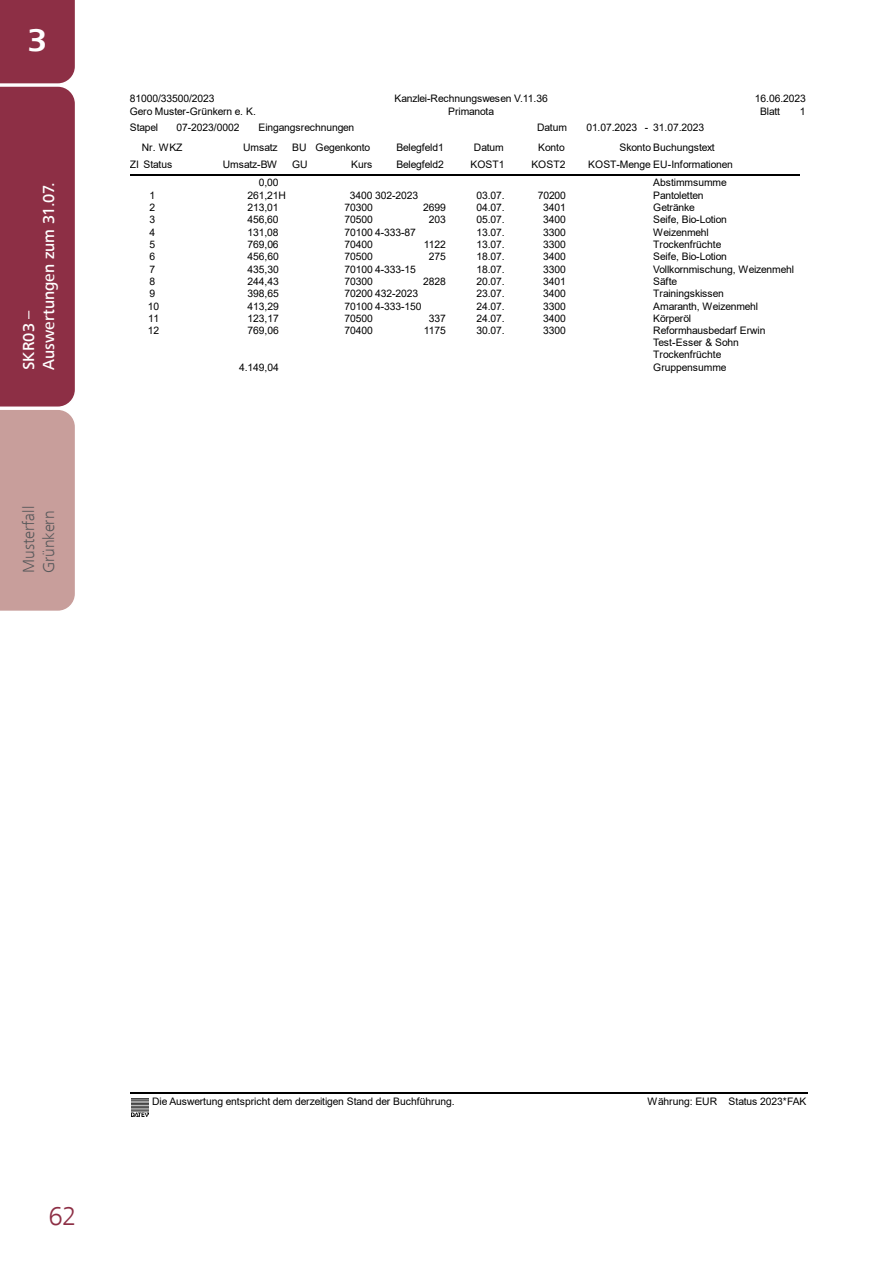
<style>
.page{position:relative;width:893px;height:1263px;background:#fff}
.page>*{position:absolute;margin:0;border:0;box-sizing:border-box;transform-origin:0 0}
.t1{font:700 33px "Frutiger Next Com";color:#fff}
.t2{font:300 27px "Frutiger Next Com";color:#8d2f45}
.t3{font:500 16.5px/19.8px "Frutiger Next Com";color:#fff}
.t4{font:300 16.5px/19.8px "Frutiger Next Com";color:#58595b}
.t5{font:10.35px/12.1px "Arial";letter-spacing:-.01em;color:#000}
</style>
<div class="page">
<svg style="left:0;top:0;width:75px;height:611px;background:#a25764"></svg>
<hr style="left:130px;top:174px;width:670px;height:1px;background:#000">
<hr style="left:130px;top:1092px;width:678px;height:2px;background:#000">
<img style="left:131px;top:1098px;width:18px;height:19px">
<h1 class="t1" style="left:28px;top:21px;width:21px">3</h1>
<h3 class="t3" style="left:19px;top:370px;width:190px;rotate:-90deg">SKR03 –<br>Auswertungen zum 31.07.</h3>
<h3 class="t4" style="left:19px;top:573px;width:68px;rotate:-90deg">Musterfall<br>Grünkern</h3>
<p class="t5" style="left:130px;top:92px;width:86px">81000/33500/2023</p>
<p class="t5" style="left:394px;top:92px;width:155px">Kanzlei-Rechnungswesen V.11.36</p>
<p class="t5" style="left:130px;top:105px;width:128px">Gero Muster-Grünkern e. K.</p>
<p class="t5" style="left:760px;top:105px;width:22px">Blatt</p>
<p class="t5" style="left:800px;top:105px;width:7px">1</p>
<p class="t5" style="left:755px;top:92px;width:52px">16.06.2023</p>
<p class="t5" style="left:448px;top:105px;width:47px">Primanota</p>
<p class="t5" style="left:130px;top:121px;width:30px">Stapel</p>
<p class="t5" style="left:177px;top:121px;width:64px">07-2023/0002</p>
<p class="t5" style="left:258px;top:121px;width:97px">Eingangsrechnungen</p>
<p class="t5" style="left:537px;top:121px;width:31px">Datum</p>
<p class="t5" style="left:586px;top:121px;width:119px">01.07.2023 - 31.07.2023</p>
<p class="t5" style="left:142px;top:142px;width:42px">Nr. WKZ</p>
<p class="t5" style="left:243px;top:142px;width:36px">Umsatz</p>
<p class="t5" style="left:292px;top:142px;width:80px">BU Gegenkonto</p>
<p class="t5" style="left:396px;top:142px;width:49px">Belegfeld1</p>
<p class="t5" style="left:474px;top:142px;width:31px">Datum</p>
<p class="t5" style="left:538px;top:142px;width:28px">Konto</p>
<p class="t5" style="left:620px;top:142px;width:97px">Skonto Buchungstext</p>
<p class="t5" style="left:130px;top:158px;width:44px">ZI Status</p>
<p class="t5" style="left:223px;top:158px;width:56px">Umsatz-BW</p>
<p class="t5" style="left:292px;top:158px;width:17px">GU</p>
<p class="t5" style="left:351px;top:158px;width:23px">Kurs</p>
<p class="t5" style="left:396px;top:158px;width:49px">Belegfeld2</p>
<p class="t5" style="left:470px;top:158px;width:36px">KOST1</p>
<p class="t5" style="left:531px;top:158px;width:36px">KOST2</p>
<p class="t5" style="left:588px;top:158px;width:146px">KOST-Menge EU-Informationen</p>
<p class="t5" style="left:259px;top:177px;width:21px">0,00</p>
<p class="t5" style="left:653px;top:177px;width:75px">Abstimmsumme</p>
<p class="t5" style="left:150px;top:189px;width:7px">1</p>
<p class="t5" style="left:248px;top:189px;width:40px">261,21H</p>
<p class="t5" style="left:350px;top:189px;width:70px">3400 302-2023</p>
<p class="t5" style="left:476px;top:189px;width:30px">03.07.</p>
<p class="t5" style="left:538px;top:189px;width:30px">70200</p>
<p class="t5" style="left:653px;top:189px;width:52px">Pantoletten</p>
<p class="t5" style="left:150px;top:201px;width:7px">2</p>
<p class="t5" style="left:248px;top:201px;width:33px">213,01</p>
<p class="t5" style="left:345px;top:201px;width:30px">70300</p>
<p class="t5" style="left:423px;top:201px;width:24px">2699</p>
<p class="t5" style="left:476px;top:201px;width:30px">04.07.</p>
<p class="t5" style="left:543px;top:201px;width:24px">3401</p>
<p class="t5" style="left:653px;top:201px;width:43px">Getränke</p>
<p class="t5" style="left:150px;top:213px;width:7px">3</p>
<p class="t5" style="left:248px;top:213px;width:33px">456,60</p>
<p class="t5" style="left:345px;top:213px;width:30px">70500</p>
<p class="t5" style="left:429px;top:213px;width:19px">203</p>
<p class="t5" style="left:476px;top:213px;width:30px">05.07.</p>
<p class="t5" style="left:543px;top:213px;width:24px">3400</p>
<p class="t5" style="left:653px;top:213px;width:75px">Seife, Bio-Lotion</p>
<p class="t5" style="left:150px;top:226px;width:7px">4</p>
<p class="t5" style="left:248px;top:226px;width:33px">131,08</p>
<p class="t5" style="left:345px;top:226px;width:73px">70100 4-333-87</p>
<p class="t5" style="left:476px;top:226px;width:30px">13.07.</p>
<p class="t5" style="left:543px;top:226px;width:24px">3300</p>
<p class="t5" style="left:653px;top:226px;width:57px">Weizenmehl</p>
<p class="t5" style="left:150px;top:238px;width:7px">5</p>
<p class="t5" style="left:248px;top:238px;width:33px">769,06</p>
<p class="t5" style="left:345px;top:238px;width:30px">70400</p>
<p class="t5" style="left:424px;top:238px;width:24px">1122</p>
<p class="t5" style="left:476px;top:238px;width:30px">13.07.</p>
<p class="t5" style="left:543px;top:238px;width:24px">3300</p>
<p class="t5" style="left:653px;top:238px;width:70px">Trockenfrüchte</p>
<p class="t5" style="left:150px;top:250px;width:7px">6</p>
<p class="t5" style="left:248px;top:250px;width:33px">456,60</p>
<p class="t5" style="left:345px;top:250px;width:30px">70500</p>
<p class="t5" style="left:429px;top:250px;width:19px">275</p>
<p class="t5" style="left:476px;top:250px;width:30px">18.07.</p>
<p class="t5" style="left:543px;top:250px;width:24px">3400</p>
<p class="t5" style="left:653px;top:250px;width:75px">Seife, Bio-Lotion</p>
<p class="t5" style="left:150px;top:263px;width:7px">7</p>
<p class="t5" style="left:248px;top:263px;width:33px">435,30</p>
<p class="t5" style="left:345px;top:263px;width:73px">70100 4-333-15</p>
<p class="t5" style="left:476px;top:263px;width:30px">18.07.</p>
<p class="t5" style="left:543px;top:263px;width:24px">3300</p>
<p class="t5" style="left:653px;top:263px;width:142px">Vollkornmischung, Weizenmehl</p>
<p class="t5" style="left:150px;top:275px;width:7px">8</p>
<p class="t5" style="left:248px;top:275px;width:33px">244,43</p>
<p class="t5" style="left:345px;top:275px;width:30px">70300</p>
<p class="t5" style="left:423px;top:275px;width:24px">2828</p>
<p class="t5" style="left:476px;top:275px;width:30px">20.07.</p>
<p class="t5" style="left:543px;top:275px;width:24px">3401</p>
<p class="t5" style="left:653px;top:275px;width:25px">Säfte</p>
<p class="t5" style="left:150px;top:287px;width:7px">9</p>
<p class="t5" style="left:248px;top:287px;width:33px">398,65</p>
<p class="t5" style="left:345px;top:287px;width:75px">70200 432-2023</p>
<p class="t5" style="left:476px;top:287px;width:30px">23.07.</p>
<p class="t5" style="left:543px;top:287px;width:24px">3400</p>
<p class="t5" style="left:653px;top:287px;width:72px">Trainingskissen</p>
<p class="t5" style="left:148px;top:300px;width:13px">10</p>
<p class="t5" style="left:248px;top:300px;width:33px">413,29</p>
<p class="t5" style="left:345px;top:300px;width:79px">70100 4-333-150</p>
<p class="t5" style="left:476px;top:300px;width:30px">24.07.</p>
<p class="t5" style="left:543px;top:300px;width:24px">3300</p>
<p class="t5" style="left:653px;top:300px;width:106px">Amaranth, Weizenmehl</p>
<p class="t5" style="left:148px;top:312px;width:12px">11</p>
<p class="t5" style="left:248px;top:312px;width:33px">123,17</p>
<p class="t5" style="left:345px;top:312px;width:30px">70500</p>
<p class="t5" style="left:429px;top:312px;width:19px">337</p>
<p class="t5" style="left:476px;top:312px;width:30px">24.07.</p>
<p class="t5" style="left:543px;top:312px;width:24px">3400</p>
<p class="t5" style="left:653px;top:312px;width:39px">Körperöl</p>
<p class="t5" style="left:148px;top:324px;width:13px">12</p>
<p class="t5" style="left:424px;top:324px;width:24px">1175</p>
<p class="t5" style="left:543px;top:324px;width:24px">3300</p>
<p class="t5" style="left:653px;top:324px;width:114px">Reformhausbedarf Erwin<br>Test-Esser &amp; Sohn<br>Trockenfrüchte</p>
<p class="t5" style="left:248px;top:324px;width:33px">769,06</p>
<p class="t5" style="left:345px;top:324px;width:30px">70400</p>
<p class="t5" style="left:476px;top:324px;width:30px">30.07.</p>
<p class="t5" style="left:239px;top:361px;width:41px">4.149,04</p>
<p class="t5" style="left:653px;top:361px;width:75px">Gruppensumme</p>
<h2 class="t2" style="left:48px;top:1200px;width:30px">62</h2>
<p class="t5" style="left:152px;top:1095px;width:304px">Die Auswertung entspricht dem derzeitigen Stand der Buchführung.</p>
<p class="t5" style="left:648px;top:1095px;width:160px">Währung: EUR Status 2023*FAK</p>
</div>
